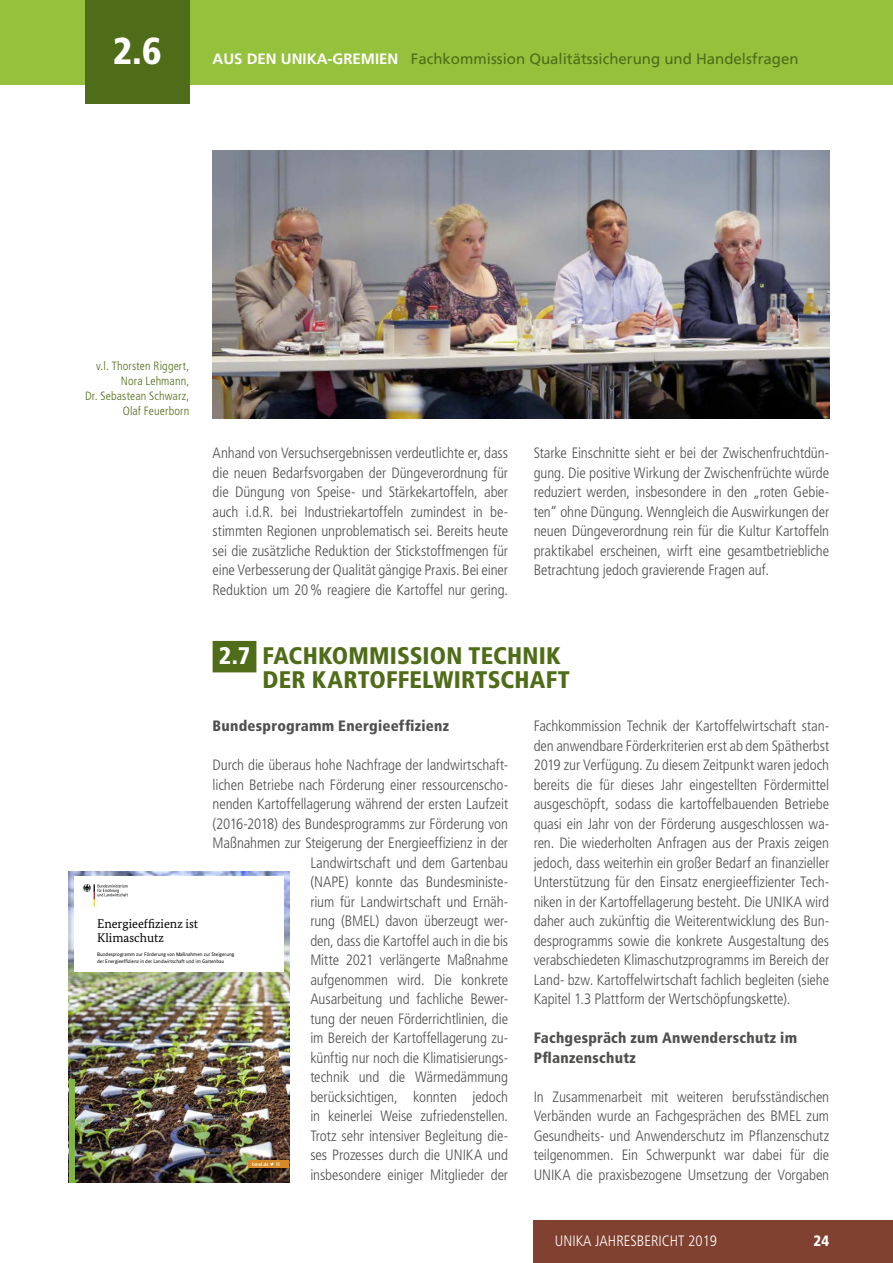
<style>
.page{position:relative;width:893px;height:1263px;background:#fff}
.page>*{position:absolute;margin:0;border:0;box-sizing:border-box;transform-origin:0 0}
.t1{font:900 condensed 37.5px "Frutiger LT Pro";color:#fff}
.t2{font:900 condensed 24px/24px "Frutiger LT Pro";letter-spacing:.005em;color:#4f6c18}
.t3{font:300 condensed 15px/19.5px "Frutiger LT Pro";letter-spacing:-.005em;color:#4f4f4e;text-align:justify}
.t4{font:900 condensed 15px/19.5px "Frutiger LT Pro";letter-spacing:.015em;color:#4f4f4e}
.t5{font:15px "Frutiger LT Pro";color:#4f6c18}
.t6{font:300 condensed 15px "Frutiger LT Pro";color:#fff}
.t7{font:900 condensed 15px "Frutiger LT Pro";color:#fff}
.t8{font:12.6px/13.6px "Bundes Serif";color:#000}
.t9{font:300 condensed 12px/15px "Frutiger LT Pro";letter-spacing:.01em;color:#4f6c18;text-align:right}
.t10{font:5.25px/7.1px "Bundes Sans";color:#000}
.s1{font-weight:700;color:#fff}
.s2{color:#fff}
</style>
<div class="page">
<img style="left:213px;top:151px;width:616px;height:268px">
<img style="left:69px;top:871px;width:220px;height:311px">
<div style="left:69px;top:1079px;width:5px;height:103px;background:#80b741"></div>
<div style="left:74px;top:876px;width:210px;height:96px;background:#fff"></div>
<div style="left:248px;top:1160px;width:41px;height:8px;background:#d58a27"></div>
<svg style="left:252px;top:1162px;width:28px;height:4px"></svg>
<svg style="left:83px;top:884px;width:45px;height:23px"></svg>
<div style="left:0;top:0;width:893px;height:85px;background:#95c13d"></div>
<div style="left:85px;top:0;width:104px;height:104px;background:#4f6c18"></div>
<div style="left:534px;top:1220px;width:359px;height:43px;background:#804130"></div>
<div style="left:213px;top:641px;width:43px;height:31px;background:#4f6c18"></div>
<h1 class="t1" style="left:113px;top:28px;width:50px">2.6</h1>
<p class="t5" style="left:213px;top:50px;width:587px"><span class="s1">AUS DEN UNIKA-GREMIEN</span> Fachkommission Qualitätssicherung und Handelsfragen</p>
<p class="t9" style="left:85px;top:358px;width:106px">v.l. Thorsten Riggert,<br>Nora Lehmann,<br>Dr. Sebastean Schwarz,<br>Olaf Feuerborn</p>
<p class="t3" style="left:213px;top:444px;width:297px">Anhand von Versuchsergebnissen verdeutlichte er, dass die neuen Bedarfsvorgaben der Düngeverordnung für die Düngung von Speise- und Stärkekartoffeln, aber auch i.d.R. bei Industriekartoffeln zumindest in be&shy;stimmten Regionen unproblematisch sei. Bereits heute sei die zusätzliche Reduktion der Stickstoffmengen für eine Verbesserung der Qualität gängige Praxis. Bei einer Reduktion um 20% reagiere die Kartoffel nur gering.</p>
<p class="t3" style="left:534px;top:444px;width:297px">Starke Einschnitte sieht er bei der Zwischenfruchtdün&shy;gung. Die positive Wirkung der Zwischenfrüchte würde reduziert werden, insbesondere in den „roten Gebie&shy;ten“ ohne Düngung. Wenngleich die Auswirkungen der neuen Düngeverordnung rein für die Kultur Kartoffeln praktikabel erscheinen, wirft eine gesamtbetriebliche Betrachtung jedoch gravierende Fragen auf.</p>
<h2 class="t2" style="left:263px;top:644px;width:309px;text-indent:-44px"><span class="s2">2.7</span> FACHKOMMISSION TECHNIK<br>DER KARTOFFELWIRTSCHAFT</h2>
<p class="t4" style="left:213px;top:716px;width:238px">Bundesprogramm Energieeffizienz</p>
<p class="t3" style="left:213px;top:756px;width:297px;text-align:right">Durch die überaus hohe Nachfrage der landwirtschaft&shy;lichen Betriebe nach Förderung einer ressourcenscho&shy;nenden Kartoffellagerung während der ersten Laufzeit (2016-2018) des Bundesprogramms zur Förderung von Maßnahmen zur Steigerung der Energieeffizienz in der Landwirtschaft und dem Gartenbau<br>(NAPE) konnte das Bundesministe-<br>rium für Landwirtschaft und Ernäh-<br>rung (BMEL) davon überzeugt wer-<br>den, dass die Kartoffel auch in die bis<br>Mitte 2021 verlängerte Maßnahme<br>aufgenommen wird. Die konkrete<br>Ausarbeitung und fachliche Bewer-<br>tung der neuen Förderrichtlinien, die<br>im Bereich der Kartoffellagerung zu-<br>künftig nur noch die Klimatisierungs-<br>technik und die Wärmedämmung<br>berücksichtigen, konnten jedoch<br>in keinerlei Weise zufriedenstellen.<br>Trotz sehr intensiver Begleitung die-<br>ses Prozesses durch die UNIKA und<br>insbesondere einiger Mitglieder der</p>
<p class="t3" style="left:534px;top:717px;width:297px">Fachkommission Technik der Kartoffelwirtschaft stan&shy;den anwendbare Förderkriterien erst ab dem Spätherbst 2019 zur Verfügung. Zu diesem Zeitpunkt waren jedoch bereits die für dieses Jahr eingestellten Fördermittel ausgeschöpft, sodass die kartoffelbauenden Betriebe quasi ein Jahr von der Förderung ausgeschlossen wa&shy;ren. Die wiederholten Anfragen aus der Praxis zeigen jedoch, dass weiterhin ein großer Bedarf an finanzieller Unterstützung für den Einsatz energieeffizienter Tech&shy;niken in der Kartoffellagerung besteht. Die UNIKA wird daher auch zukünftig die Weiterentwicklung des Bun&shy;desprogramms sowie die konkrete Ausgestaltung des verabschiedeten Klimaschutzprogramms im Bereich der Land- bzw. Kartoffelwirtschaft fachlich begleiten (siehe Kapitel 1.3 Plattform der Wertschöpfungskette).</p>
<p class="t4" style="left:534px;top:1028px;width:265px">Fachgespräch zum Anwenderschutz im<br>Pflanzenschutz</p>
<p class="t3" style="left:534px;top:1087px;width:297px">In Zusammenarbeit mit weiteren berufsständischen Verbänden wurde an Fachgesprächen des BMEL zum Gesundheits- und Anwenderschutz im Pflanzenschutz teilgenommen. Ein Schwerpunkt war dabei für die UNIKA die praxisbezogene Umsetzung der Vorgaben</p>
<p class="t8" style="left:97px;top:917px;width:103px">Energieeffizienz ist<br>Klimaschutz</p>
<p class="t10" style="left:97px;top:951px;width:139px">Bundesprogramm zur Förderung von Maßnahmen zur Steigerung der Energieeffizienz in der Landwirtschaft und im Gartenbau</p>
<p class="t6" style="left:555px;top:1233px;width:164px">UNIKA JAHRESBERICHT 2019</p>
<p class="t7" style="left:814px;top:1232px;width:17px">24</p>
</div>
